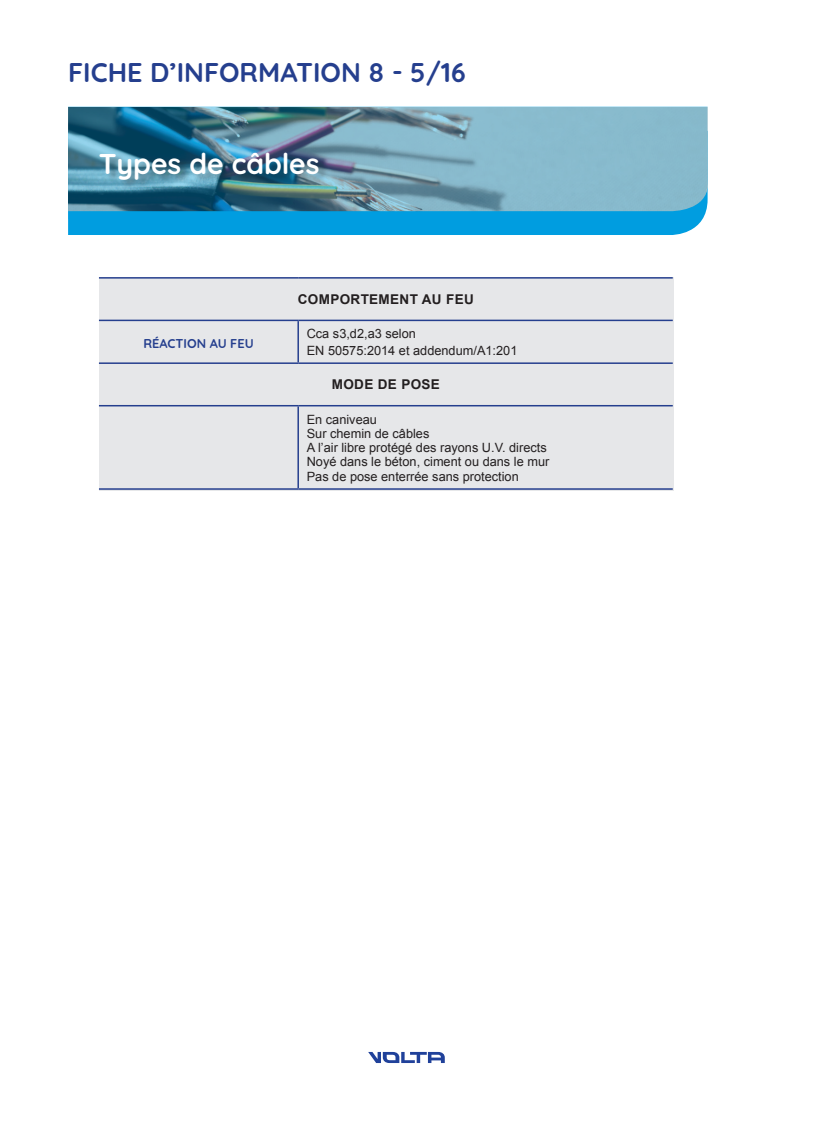
<style>
.page{position:relative;width:830px;height:1127px;background:#fff}
.page>*{position:absolute;margin:0;border:0;box-sizing:border-box;transform-origin:0 0}
.t1{font:700 28.5px "Quicksand";color:#fff}
.t2{font:700 27px "Quicksand";color:#253f8e}
.t3{font:700 13.5px "Arial";letter-spacing:.025em;color:#231f20}
.t4{font:12.75px/14.2px "Arial";color:#231f20}
.t5{font:700 12.75px "Quicksand";color:#253f8e}
</style>
<div class="page">
<svg style="left:368px;top:1052px;width:76px;height:11px"></svg>
<div style="left:68px;top:219px;width:635px;height:16px;background:#009de0"></div>
<svg style="left:68px;top:106px;width:639px;height:113px;fill:#86b6cc"></svg>
<div style="left:100px;top:151px;width:229px;height:38px;background:#231f20;opacity:.3"></div>
<div style="left:99px;top:278px;width:574px;height:213px;background:#e6e7e9"></div>
<hr style="left:99px;top:277px;width:199px;height:2px;background:#253f8e">
<hr style="left:298px;top:277px;width:374px;height:2px;background:#253f8e">
<hr style="left:99px;top:320px;width:199px;height:1px;background:#253f8e">
<hr style="left:298px;top:320px;width:374px;height:1px;background:#253f8e">
<hr style="left:297px;top:321px;width:2px;height:41px;background:#253f8e">
<hr style="left:99px;top:362px;width:199px;height:2px;background:#253f8e">
<hr style="left:298px;top:362px;width:374px;height:2px;background:#253f8e">
<hr style="left:99px;top:405px;width:199px;height:1px;background:#253f8e">
<hr style="left:298px;top:405px;width:374px;height:1px;background:#253f8e">
<hr style="left:297px;top:406px;width:2px;height:82px;background:#253f8e">
<hr style="left:99px;top:488px;width:199px;height:2px;background:#253f8e">
<hr style="left:298px;top:488px;width:374px;height:2px;background:#253f8e">
<h2 class="t2" style="left:68px;top:50px;width:399px">FICHE D’INFORMATION 8 - 5/16</h2>
<h1 class="t1" style="left:99px;top:140px;width:222px">Types de câbles</h1>
<p class="t3" style="left:298px;top:290px;width:177px">COMPORTEMENT AU FEU</p>
<p class="t5" style="left:143px;top:333px;width:112px">RÉACTION AU FEU</p>
<p class="t4" style="left:306px;top:326px;width:212px;line-height:16.5px">Cca s3,d2,a3 selon<br>EN 50575:2014 et addendum/A1:201</p>
<p class="t3" style="left:331px;top:376px;width:109px">MODE DE POSE</p>
<p class="t4" style="left:306px;top:412px;width:244px">En caniveau<br>Sur chemin de câbles<br>A l’air libre protégé des rayons U.V. directs<br>Noyé dans le béton, ciment ou dans le mur<br>Pas de pose enterrée sans protection</p>
</div>
